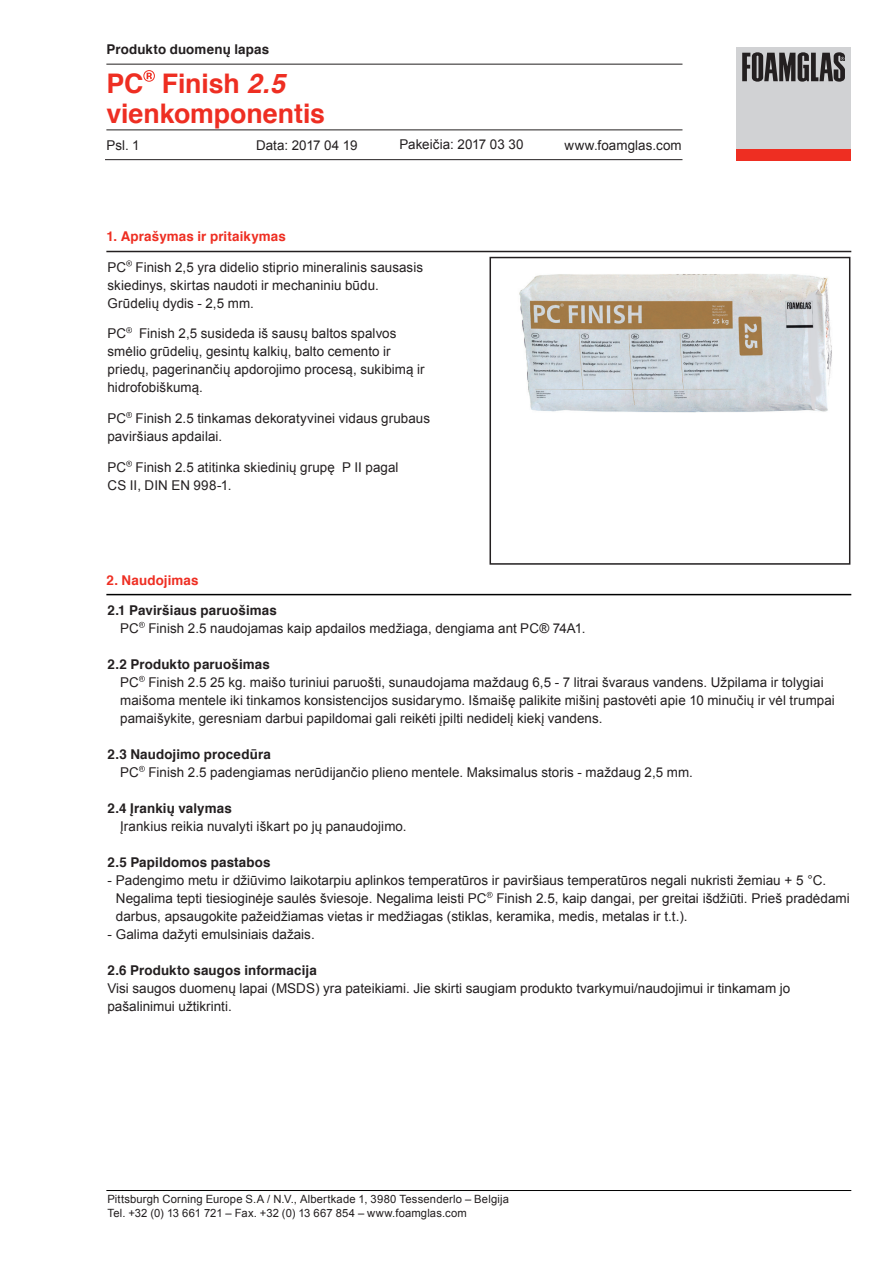
<style>
.page{position:relative;width:893px;height:1263px;background:#fff}
.page>*{position:absolute;margin:0;border:0;box-sizing:border-box;transform-origin:0 0}
.t1{font:700 27px/30px "Helvetica";letter-spacing:-.005em;color:#ee2e22}
.t2{font:13.5px/18px "Arial";letter-spacing:.005em;color:#231f20}
.t3{font:700 13.5px "Helvetica";letter-spacing:.01em;color:#231f20}
.t4{font:700 13.5px "Helvetica";letter-spacing:.01em;color:#ee2e22}
.t5{font:11.4px/13.5px "Arial";letter-spacing:.015em;color:#231f20}
.s1{font-style:italic}
</style>
<div class="page">
<img style="left:519px;top:273px;width:313px;height:140px">
<div style="left:489px;top:257px;width:361px;height:308px;border:2px solid #231f20"></div>
<svg style="left:143px;top:70px;width:12px;height:12px"></svg>
<div style="left:736px;top:47px;width:115px;height:103px;background:#d1d2d4"></div>
<div style="left:736px;top:150px;width:115px;height:11px;background:#ee2e22"></div>
<svg style="left:742px;top:52px;width:103px;height:30px"></svg>
<svg style="left:126px;top:260px;width:6px;height:6px"></svg>
<svg style="left:126px;top:327px;width:6px;height:6px"></svg>
<svg style="left:126px;top:412px;width:6px;height:6px"></svg>
<svg style="left:126px;top:461px;width:6px;height:6px"></svg>
<svg style="left:139px;top:622px;width:6px;height:6px"></svg>
<svg style="left:139px;top:676px;width:6px;height:6px"></svg>
<svg style="left:139px;top:766px;width:6px;height:6px"></svg>
<svg style="left:487px;top:892px;width:6px;height:6px"></svg>
<hr style="left:106px;top:64px;width:576px;height:1px;background:#231f20">
<hr style="left:106px;top:130px;width:576px;height:1px;background:#231f20">
<hr style="left:105px;top:159px;width:577px;height:1px;background:#231f20">
<hr style="left:106px;top:251px;width:745px;height:1px;background:#231f20">
<hr style="left:106px;top:594px;width:745px;height:1px;background:#000">
<hr style="left:106px;top:1190px;width:745px;height:1px;background:#000">
<p class="t3" style="left:107px;top:39px;width:164px">Produkto duomenų lapas</p>
<h1 class="t1" style="left:106px;top:68px;width:220px">PC Finish <span class="s1">2.5 </span>vienkomponentis</h1>
<p class="t2" style="left:106px;top:137px;width:35px">Psl. 1</p>
<p class="t2" style="left:256px;top:137px;width:103px">Data: 2017 04 19</p>
<p class="t2" style="left:399px;top:136px;width:126px">Pakeičia: 2017 03 30</p>
<p class="t2" style="left:564px;top:137px;width:119px">www.foamglas.com</p>
<p class="t4" style="left:106px;top:226px;width:181px">1. Aprašymas ir pritaikymas</p>
<p class="t2" style="left:107px;top:258px;width:317px">PC Finish 2,5 yra didelio stiprio mineralinis sausasis skiedinys, skirtas naudoti ir mechaniniu būdu.<br>Grūdelių dydis - 2,5 mm.</p>
<p class="t2" style="left:107px;top:325px;width:319px">PC Finish 2,5 susideda iš sausų baltos spalvos smėlio grūdelių, gesintų kalkių, balto cemento ir priedų, pagerinančių apdorojimo procesą, sukibimą ir hidrofobiškumą.</p>
<p class="t2" style="left:107px;top:410px;width:324px">PC Finish 2.5 tinkamas dekoratyvinei vidaus grubaus paviršiaus apdailai.</p>
<p class="t2" style="left:107px;top:458px;width:293px">PC Finish 2.5 atitinka skiedinių grupę P II pagal<br>CS II, DIN EN 998-1.</p>
<p class="t4" style="left:106px;top:569px;width:94px">2. Naudojimas</p>
<p class="t3" style="left:107px;top:599px;width:171px">2.1 Paviršiaus paruošimas</p>
<p class="t2" style="left:120px;top:619px;width:467px">PC Finish 2.5 naudojamas kaip apdailos medžiaga, dengiama ant PC® 74A1.</p>
<p class="t3" style="left:107px;top:653px;width:164px">2.2 Produkto paruošimas</p>
<p class="t2" style="left:120px;top:673px;width:716px">PC Finish 2.5 25 kg. maišo turiniui paruošti, sunaudojama maždaug 6,5 - 7 litrai švaraus vandens. Užpilama ir tolygiai maišoma mentele iki tinkamos konsistencijos susidarymo. Išmaišę palikite mišinį pastovėti apie 10 minučių ir vėl trumpai pamaišykite, geresniam darbui papildomai gali reikėti įpilti nedidelį kiekį vandens.</p>
<p class="t3" style="left:107px;top:743px;width:165px">2.3 Naudojimo procedūra</p>
<p class="t2" style="left:120px;top:763px;width:574px">PC Finish 2.5 padengiamas nerūdijančio plieno mentele. Maksimalus storis - maždaug 2,5 mm.</p>
<p class="t3" style="left:107px;top:797px;width:126px">2.4 Įrankių valymas</p>
<p class="t2" style="left:120px;top:817px;width:288px">Įrankius reikia nuvalyti iškart po jų panaudojimo.</p>
<p class="t3" style="left:107px;top:851px;width:165px">2.5 Papildomos pastabos</p>
<p class="t2" style="left:116px;top:871px;width:735px;text-indent:-9px">- Padengimo metu ir džiūvimo laikotarpiu aplinkos temperatūros ir paviršiaus temperatūros negali nukristi žemiau + 5 °C.<br>Negalima tepti tiesioginėje saulės šviesoje. Negalima leisti PC Finish 2.5, kaip dangai, per greitai išdžiūti. Prieš pradėdami darbus, apsaugokite pažeidžiamas vietas ir medžiagas (stiklas, keramika, medis, metalas ir t.t.).</p>
<p class="t2" style="left:107px;top:925px;width:209px">- Galima dažyti emulsiniais dažais.</p>
<p class="t3" style="left:107px;top:959px;width:211px">2.6 Produkto saugos informacija</p>
<p class="t2" style="left:107px;top:979px;width:684px">Visi saugos duomenų lapai (MSDS) yra pateikiami. Jie skirti saugiam produkto tvarkymui/naudojimui ir tinkamam jo pašalinimui užtikrinti.</p>
<p class="t5" style="left:107px;top:1192px;width:403px">Pittsburgh Corning Europe S.A / N.V., Albertkade 1, 3980 Tessenderlo – Belgija<br>Tel. +32 (0) 13 661 721 – Fax. +32 (0) 13 667 854 – www.foamglas.com</p>
</div>
